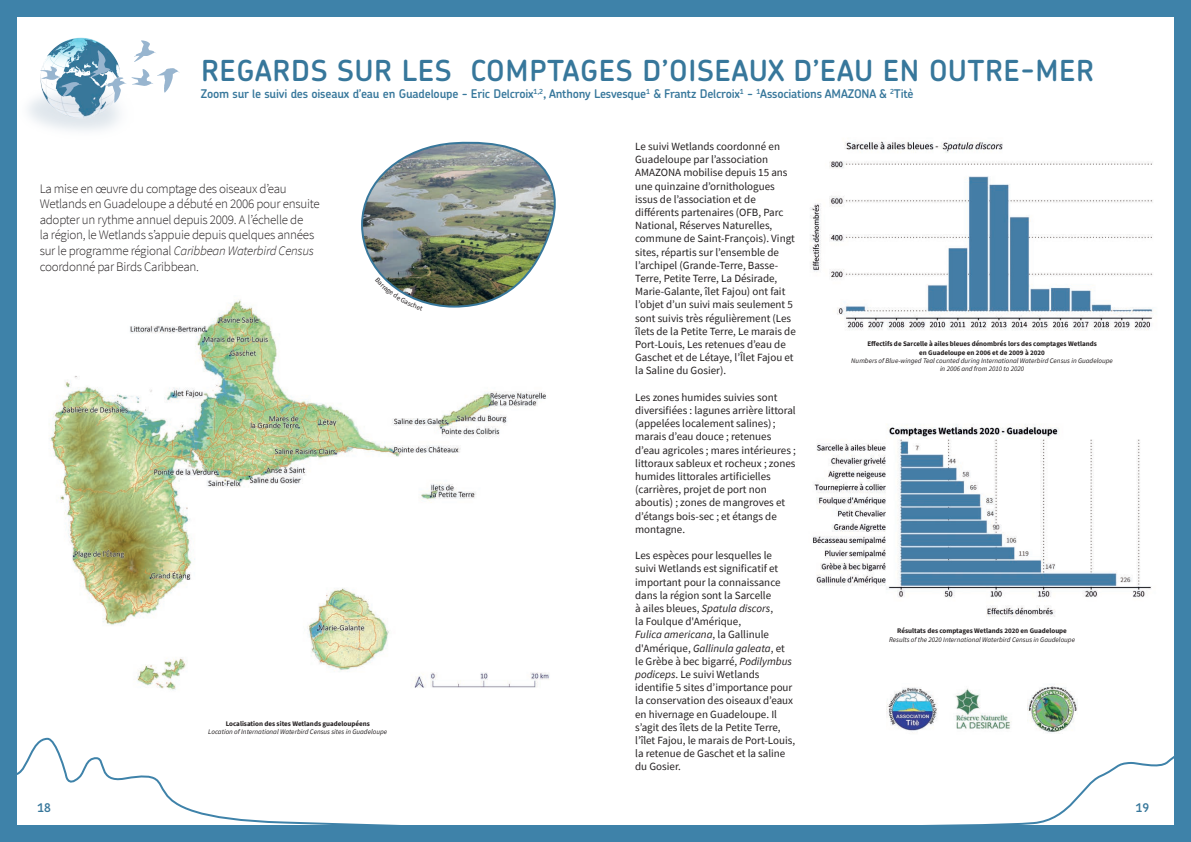
<style>
.page{position:relative;width:1191px;height:842px;background:#3e82a9}
.page>*{position:absolute;margin:0;border:0;box-sizing:border-box;transform-origin:0 0}
.t1{font:600 29px "Chevin Pro";letter-spacing:.025em;color:#37779b}
.t2{font:300 13px/15.6px "Source Sans Pro";letter-spacing:-.02em;color:#231f20}
.t3{font:600 12px "Chevin Pro";letter-spacing:-.015em;color:#37779b}
.t4{font:11px/13.2px "Source Sans Pro";color:#231f20}
.t5{font:italic 7px/8.4px "Source Sans Pro";color:#231f20;text-align:center}
.t6{font:700 7px/8.4px "Source Sans Pro";color:#231f20;text-align:center}
.s1{font-style:italic}
</style>
<div class="page">
<div style="left:17px;top:17px;width:1157px;height:808px;background:#fff"></div>
<svg style="left:17px;top:737px;width:382px;height:88px"></svg>
<svg style="left:926px;top:756px;width:248px;height:69px"></svg>
<img style="left:28px;top:37px;width:92px;height:94px">
<svg style="left:40px;top:40px;width:140px;height:63px"></svg>
<img style="left:50px;top:299px;width:500px;height:391px">
<img style="left:812px;top:424px;width:339px;height:193px">
<img style="left:810px;top:141px;width:343px;height:189px">
<img style="left:1027px;top:686px;width:50px;height:47px">
<img style="left:887px;top:687px;width:50px;height:44px">
<img style="left:955px;top:688px;width:56px;height:41px">
<img style="left:360px;top:141px;width:196px;height:170px">
<h1 class="t1" style="left:201px;top:51px;width:894px">REGARDS SUR LES COMPTAGES D’OISEAUX D’EAU EN OUTRE-MER</h1>
<p class="t3" style="left:201px;top:86px;width:714px">Zoom sur le suivi des oiseaux d’eau en Guadeloupe - Eric Delcroix<sup>1,2</sup>, Anthony Lesvesque<sup>1</sup> &amp; Frantz Delcroix<sup>1</sup> - <sup>1</sup>Associations AMAZONA &amp; <sup>2</sup>Titè</p>
<p class="t2" style="left:40px;top:180px;width:281px">La mise en œuvre du comptage des oiseaux d’eau Wetlands en Guadeloupe a débuté en 2006 pour ensuite adopter un rythme annuel depuis 2009. A l’échelle de<br>la région, le Wetlands s’appuie depuis quelques années sur le programme régional <span class="s1">Caribbean Waterbird Census </span>coordonné par Birds Caribbean.</p>
<p class="t6" style="left:226px;top:719px;width:146px">Localisation des sites Wetlands guadeloupéens</p>
<p class="t5" style="left:208px;top:728px;width:180px">Location of International Waterbird Census sites in Guadeloupe</p>
<p class="t4" style="left:635px;top:140px;width:162px">Le suivi Wetlands coordonné en Guadeloupe par l’association AMAZONA mobilise depuis 15 ans une quinzaine d’ornithologues issus de l’association et de différents partenaires (OFB, Parc National, Réserves Naturelles, commune de Saint-François). Vingt sites, répartis sur l’ensemble de l’archipel (Grande-Terre, Basse-Terre, Petite Terre, La Désirade, Marie-Galante, îlet Fajou) ont fait l’objet d’un suivi mais seulement 5 sont suivis très régulièrement (Les îlets de la Petite Terre, Le marais de Port-Louis, Les retenues d’eau de Gaschet et de Létaye, l’Îlet Fajou et la Saline du Gosier).</p>
<p class="t4" style="left:635px;top:390px;width:162px">Les zones humides suivies sont diversifiées : lagunes arrière littoral (appelées localement salines); marais d’eau douce ; retenues d’eau agricoles ; mares intérieures ; littoraux sableux et rocheux ; zones humides littorales artificielles (carrières, projet de port non aboutis) ; zones de mangroves et d’étangs bois-sec ; et étangs de montagne.</p>
<p class="t4" style="left:635px;top:549px;width:161px">Les espèces pour lesquelles le suivi Wetlands est significatif et important pour la connaissance dans la région sont la Sarcelle<br>à ailes bleues, <span class="s1">Spatula discors</span>,<br>la Foulque d'Amérique,<br><span class="s1">Fulica americana</span>, la Gallinule d'Amérique, <span class="s1">Gallinula galeata</span>, et le Grèbe à bec bigarré, <span class="s1">Podilymbus podiceps</span>. Le suivi Wetlands identifie 5 sites d’importance pour la conservation des oiseaux d’eaux en hivernage en Guadeloupe. Il s’agit des îlets de la Petite Terre, l’îlet Fajou, le marais de Port-Louis, la retenue de Gaschet et la saline du Gosier.</p>
<p class="t6" style="left:867px;top:339px;width:231px">Effectifs de Sarcelle à ailes bleues dénombrés lors des comptages Wetlands en Guadeloupe en 2006 et de 2009 à 2020</p>
<p class="t5" style="left:851px;top:356px;width:263px">Numbers of Blue-winged Teal counted during International Waterbird Census in Guadeloupe in 2006 and from 2010 to 2020</p>
<p class="t6" style="left:897px;top:627px;width:171px">Résultats des comptages Wetlands 2020 en Guadeloupe</p>
<p class="t5" style="left:889px;top:635px;width:187px">Results of the 2020 International Waterbird Census in Gaudeloupe</p>
<p class="t3" style="left:38px;top:800px;width:15px">18</p>
<p class="t3" style="left:1135px;top:800px;width:15px">19</p>
</div>
